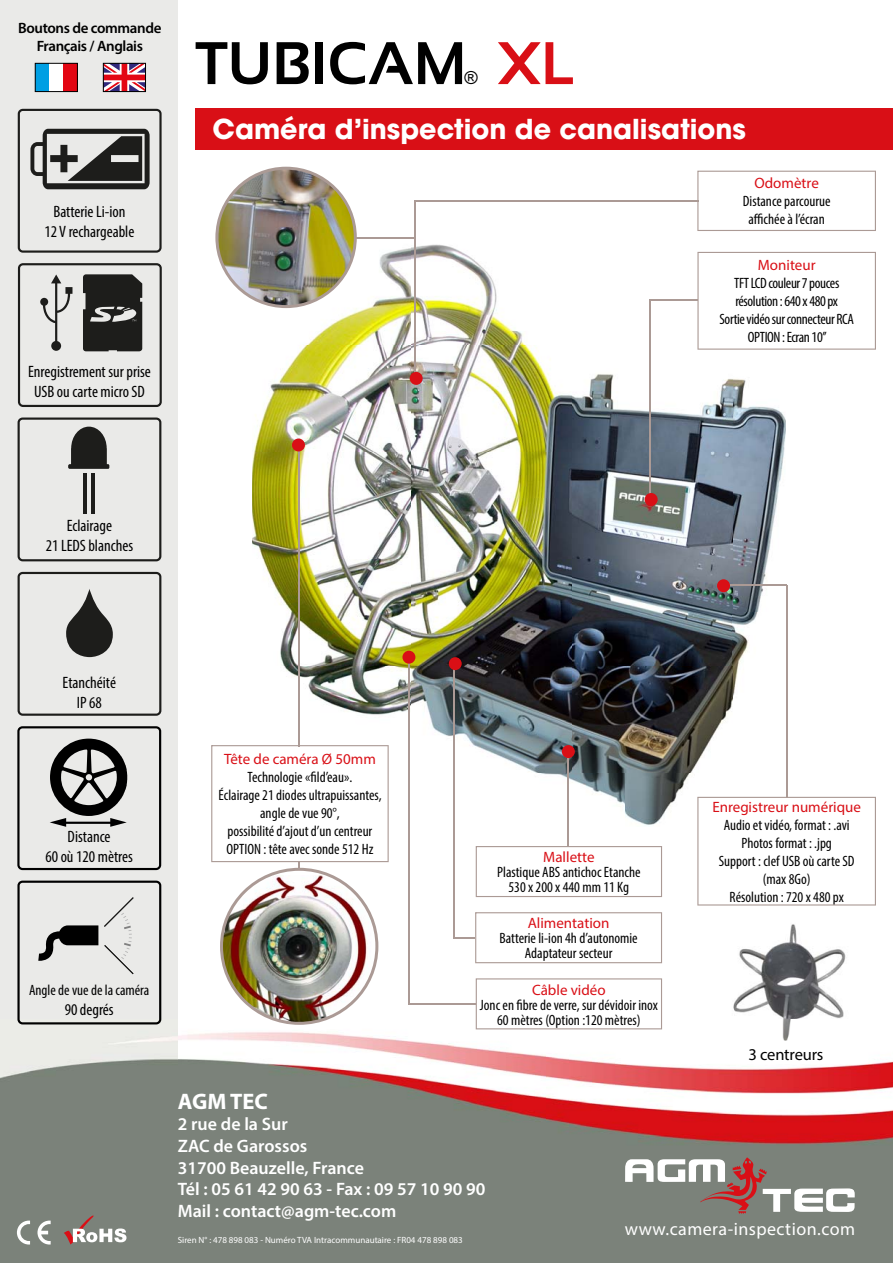
<style>
.page{position:relative;width:893px;height:1263px;background:#fff}
.page>*{position:absolute;margin:0;border:0;box-sizing:border-box;transform-origin:0 0}
.t1{font:700 60px "Sansation";color:#000}
.t2{font:700 27px "Trendex Black S Si";color:#fff}
.t3{font:700 22.5px "Myriad Pro";color:#fff}
.t4{font:600 18px/21.6px "Myriad Pro";color:#fff}
.t5{font:18px "Myriad Pro";letter-spacing:.025em;color:#fff}
.t6{font:18px "Arial";color:#000}
.t7{font:condensed 16.5px/19.8px "Myriad Pro";color:#000;text-align:center}
.t8{font:16.5px "Myriad Pro";letter-spacing:-.01em;color:#000}
.t9{font:condensed 15px/18px "Myriad Pro";color:#000;text-align:center}
.t10{font:condensed 15px/18px "Myriad Pro";letter-spacing:-.025em;color:#000;text-align:center}
.t11{font:600 15px/18px "Myriad Pro";letter-spacing:-.025em;color:#000;text-align:center}
.t12{font:9px "Myriad Pro";color:#fff}
.s1{color:#d90f16}
.s2{font-stretch:normal;color:#d90f16}
</style>
<div class="page">
<div style="left:0;top:0;width:178px;height:1263px;background:#eaeae8"></div>
<img style="left:252px;top:239px;width:534px;height:587px">
<img style="left:178px;top:1020px;width:715px;height:243px">
<img style="left:0;top:1020px;width:178px;height:243px">
<img style="left:727px;top:924px;width:126px;height:121px">
<svg style="left:625px;top:1157px;width:230px;height:57px"></svg>
<svg style="left:697px;top:252px;width:179px;height:98px"></svg>
<svg style="left:697px;top:171px;width:179px;height:60px"></svg>
<svg style="left:476px;top:978px;width:186px;height:51px"></svg>
<svg style="left:476px;top:846px;width:186px;height:51px"></svg>
<img style="left:215px;top:167px;width:142px;height:141px">
<hr style="left:415px;top:200px;width:284px;height:2px;background:#ab9a95">
<hr style="left:650px;top:299px;width:1px;height:198px;background:#ab9a95">
<hr style="left:724px;top:584px;width:63px;height:2px;background:#ab9a95">
<hr style="left:568px;top:752px;width:1px;height:95px;background:#ab9a95">
<hr style="left:786px;top:585px;width:1px;height:213px;background:#ab9a95">
<hr style="left:356px;top:237px;width:60px;height:2px;background:#ab9a95">
<hr style="left:298px;top:445px;width:2px;height:301px;background:#ab9a95">
<hr style="left:415px;top:200px;width:1px;height:181px;background:#ab9a95">
<hr style="left:650px;top:299px;width:47px;height:2px;background:#ab9a95">
<hr style="left:408px;top:1003px;width:68px;height:2px;background:#ab9a95">
<svg style="left:454px;top:912px;width:208px;height:51px"></svg>
<hr style="left:408px;top:659px;width:2px;height:346px;background:#ab9a95">
<hr style="left:454px;top:659px;width:1px;height:279px;background:#ab9a95">
<div style="left:292px;top:438px;width:13px;height:13px;background:#d90f16;border-radius:50%"></div>
<div style="left:645px;top:493px;width:13px;height:13px;background:#d90f16;border-radius:50%"></div>
<div style="left:717px;top:579px;width:13px;height:13px;background:#d90f16;border-radius:50%"></div>
<div style="left:562px;top:745px;width:13px;height:13px;background:#d90f16;border-radius:50%"></div>
<div style="left:402px;top:651px;width:13px;height:13px;background:#d90f16;border-radius:50%"></div>
<div style="left:449px;top:657px;width:13px;height:13px;background:#d90f16;border-radius:50%"></div>
<div style="left:410px;top:372px;width:13px;height:13px;background:#d90f16;border-radius:50%"></div>
<img style="left:211px;top:745px;width:178px;height:280px">
<svg style="left:697px;top:797px;width:179px;height:108px"></svg>
<svg style="left:17px;top:1220px;width:13px;height:24px"></svg>
<svg style="left:37px;top:1220px;width:14px;height:24px"></svg>
<svg style="left:64px;top:1215px;width:62px;height:29px;background:#a09994"></svg>
<div style="left:35px;top:63px;width:42px;height:29px;background:#009fe3"></div>
<div style="left:49px;top:63px;width:28px;height:29px;background:#fff"></div>
<div style="left:63px;top:63px;width:14px;height:29px;background:#e30613"></div>
<div style="left:35px;top:63px;width:42px;height:29px;border:1px solid #000"></div>
<svg style="left:105px;top:65px;width:39px;height:25px"></svg>
<div style="left:103px;top:63px;width:43px;height:29px;border:1px solid #000"></div>
<div style="left:18px;top:109px;width:144px;height:144px;border:2px solid #1d1d1b;border-radius:4px"></div>
<svg style="left:30px;top:129px;width:120px;height:60px"></svg>
<div style="left:18px;top:417px;width:143px;height:144px;border:2px solid #1d1d1b;border-radius:4px"></div>
<hr style="left:91px;top:473px;width:4px;height:41px;background:#1d1d1b">
<hr style="left:83px;top:473px;width:4px;height:41px;background:#1d1d1b">
<svg style="left:68px;top:427px;width:41px;height:42px"></svg>
<div style="left:18px;top:263px;width:144px;height:144px;border:2px solid #1d1d1b;border-radius:4px"></div>
<svg style="left:83px;top:274px;width:59px;height:77px;background:#333331"></svg>
<svg style="left:40px;top:274px;width:32px;height:77px"></svg>
<div style="left:18px;top:572px;width:143px;height:144px;border:2px solid #1d1d1b;border-radius:4px"></div>
<svg style="left:66px;top:589px;width:47px;height:68px"></svg>
<div style="left:17px;top:726px;width:144px;height:144px;border:2px solid #000;border-radius:4px"></div>
<svg style="left:50px;top:739px;width:77px;height:88px"></svg>
<div style="left:17px;top:881px;width:144px;height:143px;border:2px solid #000;border-radius:4px"></div>
<svg style="left:38px;top:897px;width:96px;height:78px"></svg>
<div style="left:196px;top:108px;width:697px;height:42px;background:#d90f16"></div>
<p class="t11" style="left:18px;top:21px;width:145px">Boutons de commande<br>Français / Anglais</p>
<p class="t7" style="left:45px;top:204px;width:91px">Batterie Li-ion<br>12 V rechargeable</p>
<p class="t7" style="left:28px;top:364px;width:124px">Enregistrement sur prise<br>USB ou carte micro SD</p>
<p class="t1" style="left:196px;top:28px;width:382px">TUBICAM <span class="s1">XL</span></p>
<p class="t2" style="left:213px;top:114px;width:535px">Caméra d’inspection de canalisations</p>
<p class="t6" style="left:465px;top:67px;width:15px">®</p>
<p class="t9" style="left:743px;top:176px;width:89px"><span class="s2">Odomètre<br></span>Distance parcourue affichée à l’écran</p>
<p class="t10" style="left:719px;top:258px;width:136px"><span class="s2">Moniteur<br></span>TFT LCD couleur 7 pouces résolution : 640 x 480 px<br>Sortie vidéo sur connecteur RCA<br>OPTION : Ecran 10’’</p>
<p class="t7" style="left:46px;top:518px;width:89px">Eclairage<br>21 LEDS blanches</p>
<p class="t7" style="left:63px;top:674px;width:55px">Etanchéité<br>IP 68</p>
<p class="t7" style="left:45px;top:828px;width:89px">Distance<br>60 où 120 mètres</p>
<p class="t9" style="left:29px;top:982px;width:122px">Angle de vue de la caméra</p>
<p class="t7" style="left:65px;top:1001px;width:51px">90 degrés</p>
<p class="t9" style="left:218px;top:752px;width:165px"><span class="s2">Tête de caméra Ø 50mm<br></span>Technologie «fild’eau».<br>Éclairage 21 diodes ultrapuissantes, angle de vue 90°,<br>possibilité d’ajout d’un centreur<br>OPTION : tête avec sonde 512 Hz</p>
<p class="t9" style="left:497px;top:851px;width:145px;line-height:15px"><span class="s2">Mallette<br></span>Plastique ABS antichoc Etanche<br>530 x 200 x 440 mm 11 Kg</p>
<p class="t9" style="left:499px;top:917px;width:140px;line-height:15px"><span class="s2">Alimentation<br></span>Batterie li-ion 4h d’autonomie<br>Adaptateur secteur</p>
<p class="t9" style="left:480px;top:983px;width:179px;line-height:15px"><span class="s2">Câble vidéo<br></span>Jonc en fibre de verre, sur dévidoir inox<br>60 mètres (Option :120 mètres)</p>
<p class="t3" style="left:178px;top:1088px;width:91px">AGM TEC</p>
<p class="t4" style="left:178px;top:1115px;width:309px">2 rue de la Sur<br>ZAC de Garossos<br>31700 Beauzelle, France<br>Tél : 05 61 42 90 63 - Fax : 09 57 10 90 90<br>Mail : contact@agm-tec.com</p>
<p class="t9" style="left:712px;top:799px;width:150px"><span class="s2">Enregistreur numérique<br></span>Audio et vidéo, format : .avi<br>Photos format : .jpg<br>Support : clef USB où carte SD (max 8Go)<br>Résolution : 720 x 480 px</p>
<p class="t8" style="left:748px;top:1048px;width:76px">3 centreurs</p>
<p class="t12" style="left:178px;top:1236px;width:286px">Siren N° : 478 898 083 - Numéro TVA Intracommunautaire : FR04 478 898 083</p>
<p class="t5" style="left:625px;top:1222px;width:232px">www.camera-inspection.com</p>
</div>
